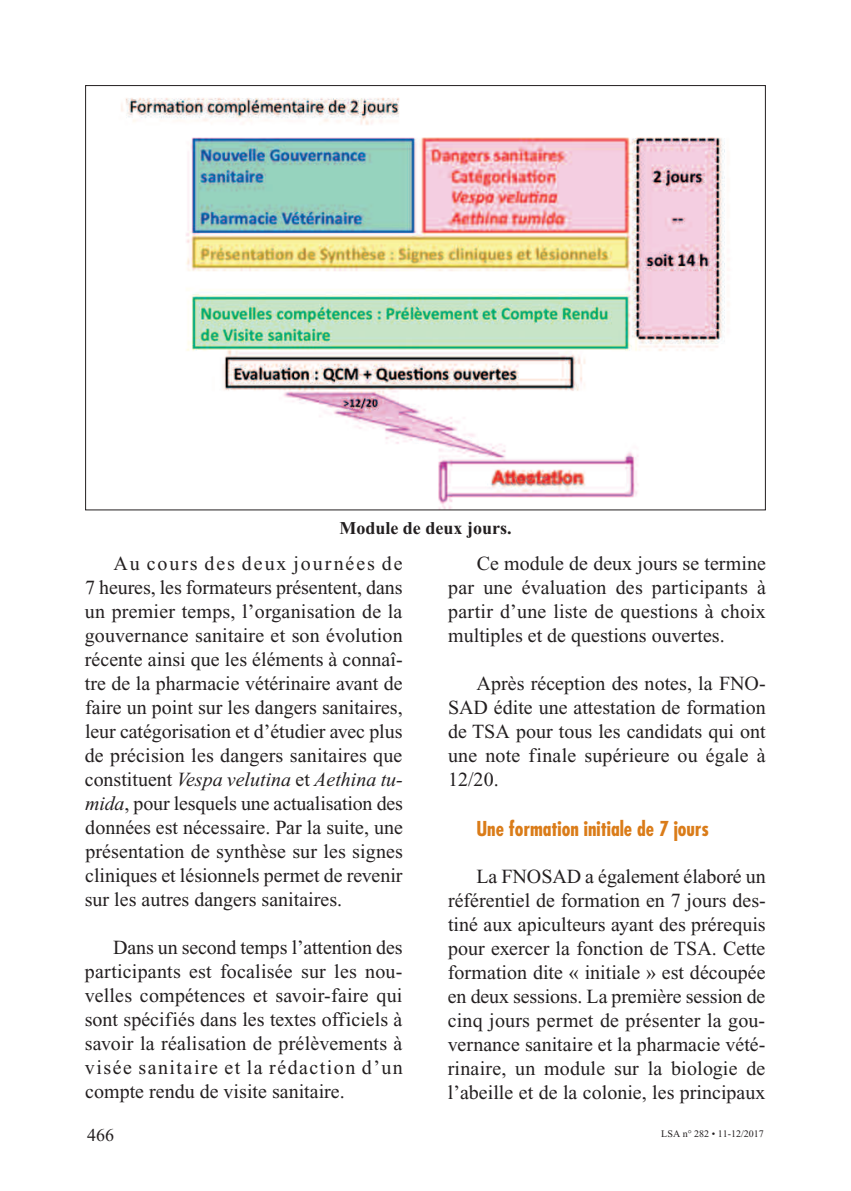
<style>
.page{position:relative;width:851px;height:1191px;background:#fff}
.page>*{position:absolute;margin:0;border:0;box-sizing:border-box;transform-origin:0 0}
.t1{font:20px/24px "Times New Roman";color:#231f20;text-align:justify}
.t2{font:700 condensed 20px "Futura";color:#da7c19}
.t3{font:700 18px "Times New Roman";color:#231f20}
.t4{font:18px "Times New Roman";color:#231f20}
.t5{font:10px "Times New Roman";color:#231f20}
.s1{font-style:italic}
</style>
<div class="page">
<img style="left:121px;top:97px;width:608px;height:411px">
<p class="t3" style="left:339px;top:517px;width:174px">Module de deux jours.</p>
<p class="t1" style="left:85px;top:553px;width:320px;text-indent:29px">Au cours des deux journées de 7 heures, les formateurs présentent, dans un premier temps, l’organisation de la gouvernance sanitaire et son évolution récente ainsi que les éléments à connaî&shy;tre de la pharmacie vétérinaire avant de faire un point sur les dangers sanitaires, leur catégorisation et d’étudier avec plus de précision les dangers sanitaires que constituent <span class="s1">Vespa velutina</span> et <span class="s1">Aethina tu&shy;mida</span>, pour lesquels une actualisation des données est nécessaire. Par la suite, une présentation de synthèse sur les signes cliniques et lésionnels permet de revenir sur les autres dangers sanitaires.</p>
<p class="t1" style="left:85px;top:937px;width:319px;text-indent:28px">Dans un second temps l’attention des participants est focalisée sur les nou&shy;velles compétences et savoir-faire qui sont spécifiés dans les textes officiels à savoir la réalisation de prélèvements à visée sanitaire et la rédaction d’un compte rendu de visite sanitaire.</p>
<p class="t1" style="left:448px;top:553px;width:319px;text-indent:28px">Ce module de deux jours se termine par une évaluation des participants à partir d’une liste de questions à choix multiples et de questions ouvertes.</p>
<p class="t1" style="left:448px;top:673px;width:319px;text-indent:29px">Après réception des notes, la FNO-SAD édite une attestation de formation de TSA pour tous les candidats qui ont une note finale supérieure ou égale à 12/20.</p>
<p class="t2" style="left:476px;top:820px;width:234px">Une formation initiale de 7 jours</p>
<p class="t1" style="left:447px;top:866px;width:319px;text-indent:29px">La FNOSAD a également élaboré un référentiel de formation en 7 jours des&shy;tiné aux apiculteurs ayant des prérequis pour exercer la fonction de TSA. Cette formation dite « initiale » est découpée en deux sessions. La première session de cinq jours permet de présenter la gou&shy;vernance sanitaire et la pharmacie vété&shy;rinaire, un module sur la biologie de l’abeille et de la colonie, les principaux</p>
<p class="t4" style="left:87px;top:1129px;width:28px">466</p>
<p class="t5" style="left:661px;top:1129px;width:104px">LSA n° 282 • 11-12/2017</p>
</div>
